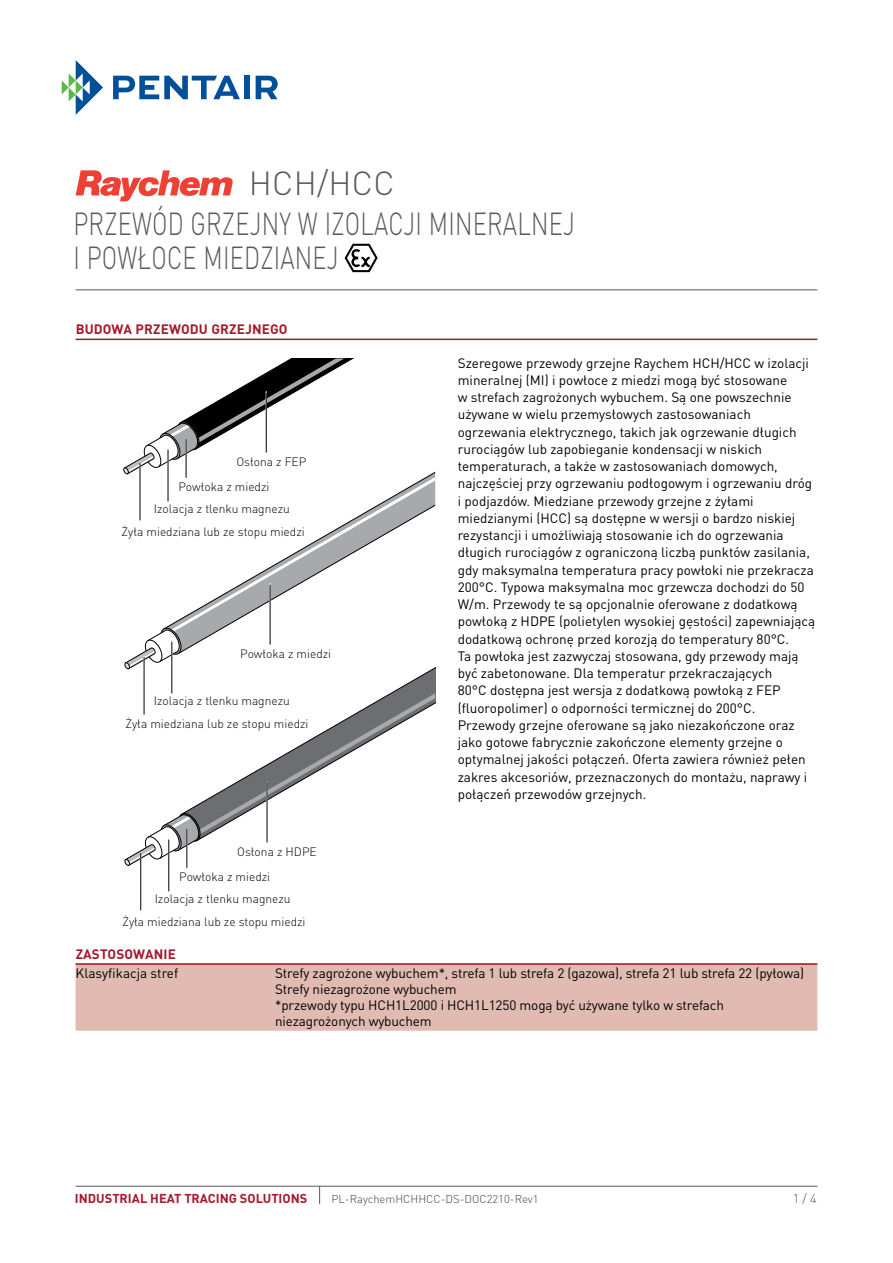
<style>
.page{position:relative;width:893px;height:1263px;background:#fff}
.page>*{position:absolute;margin:0;border:0;box-sizing:border-box;transform-origin:0 0}
.t1{font:300 33px "DIN Pro";letter-spacing:.01em;color:#58595b}
.t2{font:300 31.5px/34.5px "DIN Pro";letter-spacing:.01em;color:#58595b;scale:.75 1}
.t3{font:13.5px/17.2px "DIN Pro";color:#000}
.t4{font:700 13.5px "DIN Pro";letter-spacing:.01em;color:#a21a2d}
.t5{font:700 12.75px "DIN Pro";color:#a21a2d}
.t6{font:300 12.75px "DIN Pro";color:#58595b}
.t7{font:300 12px/21.3px "DIN Pro";color:#000;text-align:center}
.t8{font:300 11.25px "DIN Pro";color:#414042}
</style>
<div class="page">
<svg style="left:76px;top:170px;width:157px;height:31px"></svg>
<svg style="left:62px;top:60px;width:41px;height:55px"></svg>
<svg style="left:113px;top:76px;width:127px;height:23px"></svg>
<div style="left:244px;top:76px;width:5px;height:23px;background:#004f9a"></div>
<svg style="left:256px;top:76px;width:22px;height:23px"></svg>
<hr style="left:76px;top:289px;width:741px;height:1px;background:#58595b">
<hr style="left:76px;top:1186px;width:741px;height:1px;background:#58595b">
<svg style="left:319px;top:1186px;width:1px;height:18px"></svg>
<svg style="left:345px;top:244px;width:33px;height:28px"></svg>
<div style="left:76px;top:965px;width:741px;height:66px;background:#e1bab1"></div>
<hr style="left:76px;top:963px;width:741px;height:2px;background:#a21a2d">
<hr style="left:76px;top:339px;width:741px;height:1px;background:#a21a2d">
<hr style="left:140px;top:853px;width:1px;height:57px;background:#000">
<hr style="left:168px;top:840px;width:1px;height:51px;background:#000">
<hr style="left:186px;top:829px;width:1px;height:38px;background:#000">
<svg style="left:123px;top:358px;width:312px;height:508px"></svg>
<hr style="left:139px;top:463px;width:2px;height:49px;background:#fff">
<hr style="left:140px;top:463px;width:1px;height:57px;background:#000">
<hr style="left:167px;top:452px;width:2px;height:50px;background:#fff">
<hr style="left:168px;top:450px;width:1px;height:51px;background:#000">
<hr style="left:185px;top:438px;width:2px;height:41px;background:#fff">
<hr style="left:186px;top:439px;width:1px;height:38px;background:#000">
<hr style="left:266px;top:392px;width:1px;height:60px;background:#fff">
<hr style="left:266px;top:393px;width:1px;height:59px;background:#000">
<h1 class="t1" style="left:249px;top:161px;width:147px">HCH/HCC</h1>
<h2 class="t2" style="left:73px;top:205px;width:670px">Przewód grzejny w izolacji mineralnej i powłoc e miedzianej</h2>
<p class="t4" style="left:76px;top:320px;width:213px">BUDOWA PRZEWODU GRZEJNEGO</p>
<p class="t7" style="left:236px;top:450px;width:71px">Osłona z FEP</p>
<p class="t7" style="left:154px;top:476px;width:137px">Powłoka z miedzi<br>Izolacja z tlenku magnezu</p>
<p class="t7" style="left:122px;top:520px;width:185px">Żyła miedziana lub ze stopu miedzi</p>
<p class="t7" style="left:240px;top:642px;width:92px">Powłoka z miedzi</p>
<p class="t7" style="left:154px;top:690px;width:137px">Izolacja z tlenku magnezu</p>
<p class="t7" style="left:125px;top:712px;width:185px">Żyła miedziana lub ze stopu miedzi</p>
<p class="t7" style="left:237px;top:840px;width:81px">Osłona z HDPE</p>
<p class="t7" style="left:155px;top:866px;width:137px">Powłoka z miedzi<br>Izolacja z tlenku magnezu</p>
<p class="t7" style="left:122px;top:910px;width:185px">Żyła miedziana lub ze stopu miedzi</p>
<p class="t3" style="left:458px;top:353px;width:359px">Szeregowe przewody grzejne Raychem HCH/HCC w izolacji mineralnej (MI) i powłoce z miedzi mogą być stosowane<br>w strefach zagrożonych wybuchem. Są one powszechnie używane w wielu przemysłowych zastosowaniach ogrzewania elektrycznego, takich jak ogrzewanie długich rurociągów lub zapobieganie kondensacji w niskich temperaturach, a także w zastosowaniach domowych, najczęściej przy ogrzewaniu podłogowym i ogrzewaniu dróg i podjazdów. Miedziane przewody grzejne z żyłami miedzianymi (HCC) są dostępne w wersji o bardzo niskiej rezystancji i umożliwiają stosowanie ich do ogrzewania długich rurociągów z ograniczoną liczbą punktów zasilania, gdy maksymalna temperatura pracy powłoki nie przekracza 200°C. Typowa maksymalna moc grzewcza dochodzi do 50<br>W/m. Przewody te są opcjonalnie oferowane z dodatkową powłoką z HDPE (polietylen wysokiej gęstości) zapewniającą dodatkową ochronę przed korozją do temperatury 80°C.<br>Ta powłoka jest zazwyczaj stosowana, gdy przewody mają być zabetonowane. Dla temperatur przekraczających<br>80°C dostępna jest wersja z dodatkową powłoką z FEP (fluoropolimer) o odporności termicznej do 200°C.<br>Przewody grzejne oferowane są jako niezakończone oraz jako gotowe fabrycznie zakończone elementy grzejne o optymalnej jakości połączeń. Oferta zawiera również pełen zakres akcesoriów, przeznaczonych do montażu, naprawy i połączeń przewodów grzejnych.</p>
<p class="t4" style="left:76px;top:945px;width:102px">ZASTOSOWANIE</p>
<p class="t3" style="left:76px;top:964px;width:104px">Klasyfikacja stref</p>
<p class="t3" style="left:275px;top:964px;width:530px;line-height:16.2px">Strefy zagrożone wybuchem*, strefa 1 lub strefa 2 (gazowa), strefa 21 lub strefa 22 (pyłowa)<br>Strefy niezagrożone wybuchem<br>*przewody typu HCH1L2000 i HCH1L1250 mogą być używane tylko w strefach niezagrożonych wybuchem</p>
<p class="t5" style="left:75px;top:1190px;width:234px">INDUSTRIAL HEAT TRACING SOLUTIONS</p>
<p class="t8" style="left:331px;top:1191px;width:208px">PL-RaychemHCHHCC-DS-DOC2210-Rev1</p>
<p class="t6" style="left:793px;top:1190px;width:25px">1 / 4</p>
</div>
